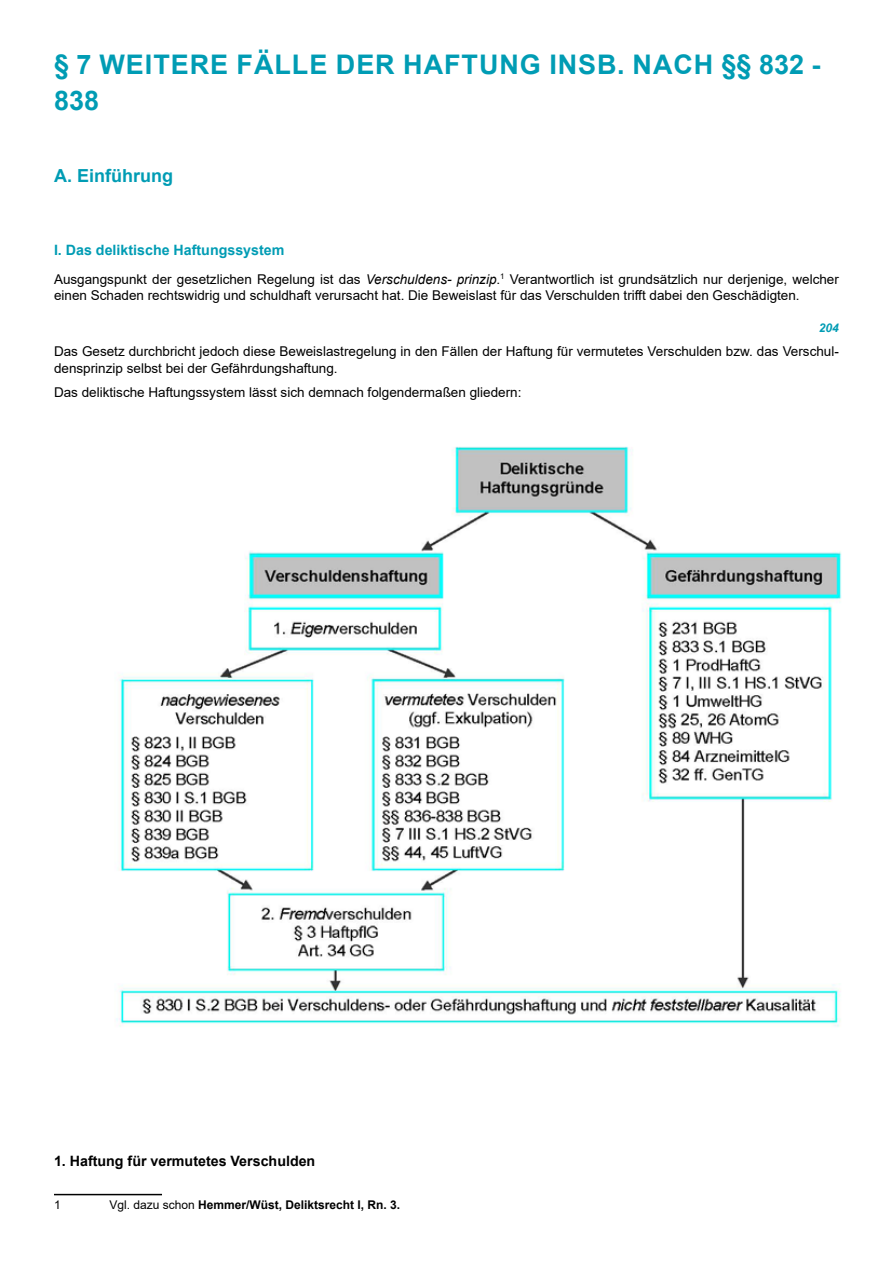
<style>
.page{position:relative;width:893px;height:1263px;background:#fff}
.page>*{position:absolute;margin:0;border:0;box-sizing:border-box;transform-origin:0 0}
.t1{font:700 27px/36px "Arial";letter-spacing:.035em;color:#009cb4}
.t2{font:700 18px "Arial";color:#009cb4}
.t3{font:700 14.25px "Arial";color:#000}
.t4{font:700 14.25px "Arial";color:#009cb4}
.t5{font:13.5px/16.2px "Arial";color:#000}
.t6{font:700 12px "Arial";color:#000}
.t7{font:italic 700 12px "Arial";color:#009cb4}
.t8{font:12px "Arial";color:#000}
.s1{font-style:italic}
.s2{font-weight:400}
</style>
<div class="page">
<img style="left:116px;top:446px;width:726px;height:581px">
<hr style="left:54px;top:1194px;width:108px;height:1px;background:#000">
<h1 class="t1" style="left:54px;top:46px;width:768px">§ 7 WEITERE FÄLLE DER HAFTUNG INSB. NACH §§ 832 -<br>838</h1>
<h2 class="t2" style="left:54px;top:163px;width:120px">A. Einführung</h2>
<p class="t4" style="left:54px;top:240px;width:232px">I. Das deliktische Haftungssystem</p>
<p class="t5" style="left:54px;top:271px;width:786px">Ausgangspunkt der gesetzlichen Regelung ist das <span class="s1">Verschuldens- prinzip</span>.<sup>1</sup> Verantwortlich ist grundsätzlich nur derjenige, welcher einen Schaden rechtswidrig und schuldhaft verursacht hat. Die Beweislast für das Verschulden trifft dabei den Geschädigten.</p>
<p class="t7" style="left:819px;top:320px;width:22px">204</p>
<p class="t5" style="left:54px;top:343px;width:786px">Das Gesetz durchbricht jedoch diese Beweislastregelung in den Fällen der Haftung für vermutetes Verschulden bzw. das Verschul&shy;densprinzip selbst bei der Gefährdungshaftung.</p>
<p class="t5" style="left:54px;top:384px;width:469px">Das deliktische Haftungssystem lässt sich demnach folgendermaßen gliedern:</p>
<p class="t3" style="left:54px;top:1151px;width:263px">1. Haftung für vermutetes Verschulden</p>
<p class="t8" style="left:54px;top:1196px;width:8px">1</p>
<p class="t6" style="left:110px;top:1196px;width:292px"><span class="s2">Vgl. dazu schon</span> Hemmer/Wüst, Deliktsrecht I, Rn. 3.</p>
</div>
